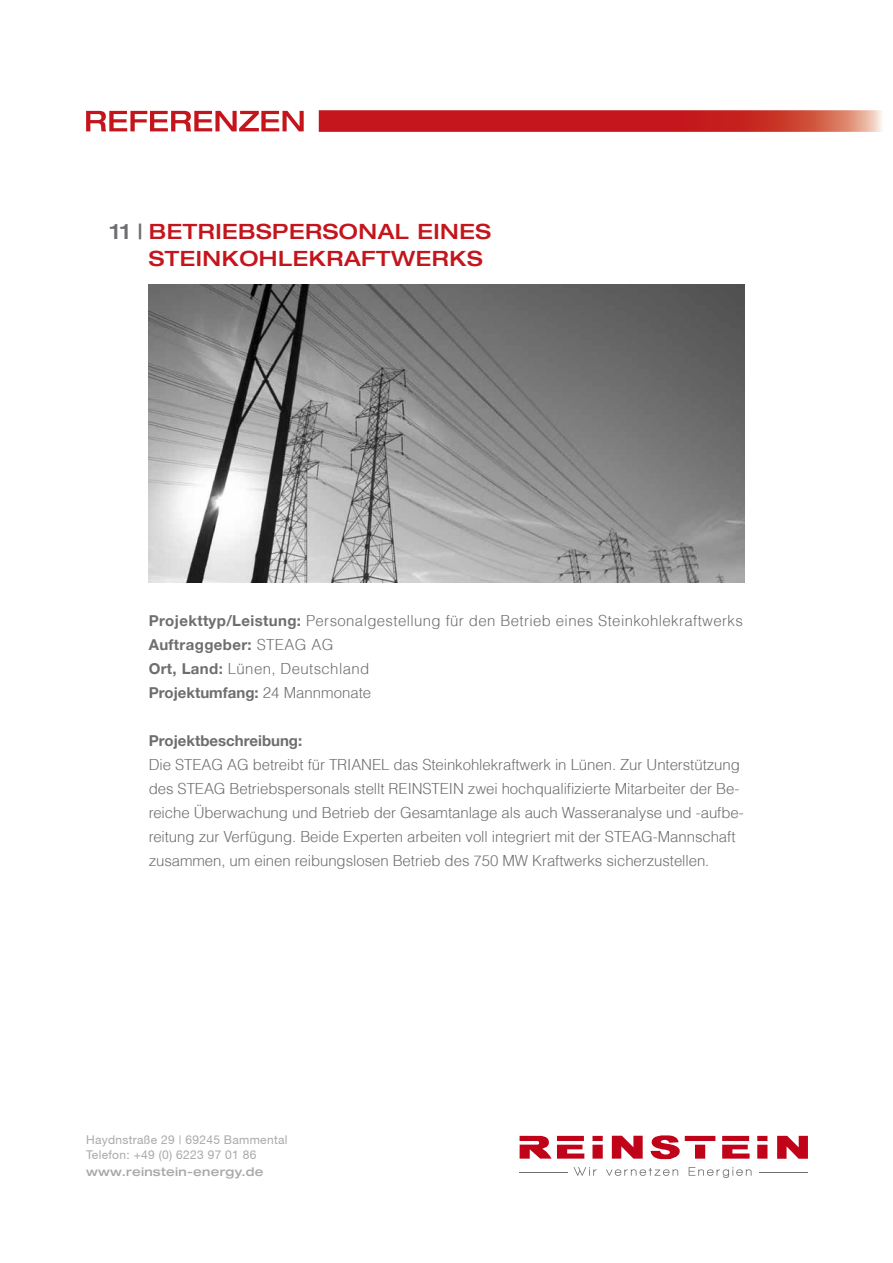
<style>
.page{position:relative;width:893px;height:1263px;background:#fff}
.page>*{position:absolute;margin:0;border:0;box-sizing:border-box;transform-origin:0 0}
.t1{font:21px/27px "Context Reprise Medium Exp S Si Normal";letter-spacing:.025em;color:#c4151c}
.t2{font:300 15px/24px "Context Light S Si";letter-spacing:-.005em;color:#6d6e70}
.t3{font:300 15px "Context Light S Si";letter-spacing:.025em;color:#6d6e70}
.t4{font:700 15px "Context Reprise S Si";color:#6d6e70}
.t5{font:700 15px "Context Reprise S Si";letter-spacing:.025em;color:#6d6e70}
.t6{font:12px/14.4px "Context Reprise S Si";letter-spacing:.025em;color:#a7a9ab}
.t7{font:12px "Context Reprise Medium Exp S Si Normal";color:#a7a9ab}
.s1{color:#6d6e70}
.s2{font-family:"Context Reprise S Si";font-weight:700}
.s3{font-family:"Context Light S Si";font-weight:300}
</style>
<div class="page">
<svg style="left:574px;top:1167px;width:177px;height:11px"></svg>
<hr style="left:760px;top:1171px;width:48px;height:1px;background:#6f7072">
<hr style="left:520px;top:1171px;width:48px;height:1px;background:#6f7072">
<svg style="left:592px;top:1136px;width:11px;height:22px"></svg>
<svg style="left:722px;top:1136px;width:28px;height:22px"></svg>
<svg style="left:757px;top:1136px;width:10px;height:22px"></svg>
<svg style="left:612px;top:1136px;width:31px;height:22px"></svg>
<svg style="left:777px;top:1136px;width:31px;height:23px"></svg>
<svg style="left:520px;top:1136px;width:64px;height:23px"></svg>
<svg style="left:651px;top:1135px;width:64px;height:24px"></svg>
<svg style="left:86px;top:111px;width:218px;height:20px"></svg>
<img style="left:319px;top:111px;width:563px;height:21px">
<img style="left:149px;top:284px;width:595px;height:299px">
<h1 class="t1" style="left:149px;top:220px;width:344px;text-indent:-39px"><span class="s1">11 |</span> BETRIEBSPERSONAL EINES<br>STEINKOHLEKRAFTWERKS</h1>
<p class="t3" style="left:149px;top:613px;width:596px"><span class="s2">Projekttyp/Leistung:</span> Personalgestellung für den Betrieb eines Steinkohlekraftwerks</p>
<p class="t5" style="left:149px;top:639px;width:186px">Auftraggeber: <span class="s3">STEAG AG</span></p>
<p class="t3" style="left:149px;top:661px;width:222px"><span class="s2">Ort, Land:</span> Lünen, Deutschland</p>
<p class="t4" style="left:149px;top:687px;width:224px">Projektumfang: <span class="s3">24 Mannmonate</span></p>
<p class="t4" style="left:149px;top:735px;width:155px">Projektbeschreibung:</p>
<p class="t2" style="left:149px;top:753px;width:596px">Die STEAG AG betreibt für TRIANEL das Steinkohlekraftwerk in Lünen. Zur Unterstützung des STEAG Betriebspersonals stellt REINSTEIN zwei hochqualifizierte Mitarbeiter der Be&shy;reiche Überwachung und Betrieb der Gesamtanlage als auch Wasseranalyse und -aufbe&shy;reitung zur Verfügung. Beide Experten arbeiten voll integriert mit der STEAG-Mannschaft zusammen, um einen reibungslosen Betrieb des 750 MW Kraftwerks sicherzustellen.</p>
<p class="t6" style="left:86px;top:1134px;width:203px">Haydnstraße 29 | 69245 Bammental<br>Telefon: +49 (0) 6223 97 01 86</p>
<p class="t7" style="left:86px;top:1167px;width:179px">WWW.REINSTEIN-ENERGY.DE</p>
</div>
